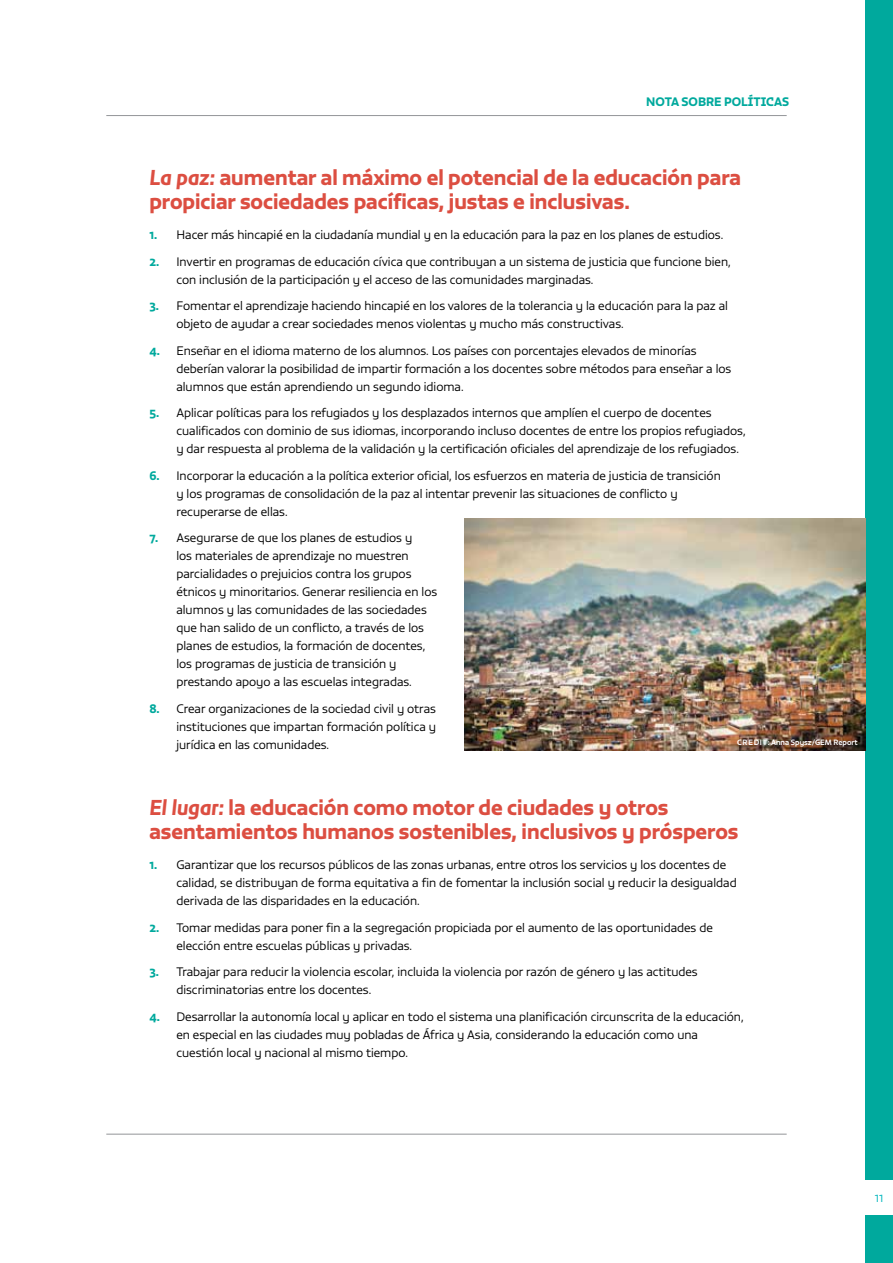
<style>
.page{position:relative;width:893px;height:1263px;background:#fff}
.page>*{position:absolute;margin:0;border:0;box-sizing:border-box;transform-origin:0 0}
.t1{font:21px/24px "Vita Std Bld";color:#dc4e41}
.t2{font:300 12px/18px "Vita Std";color:#000}
.t3{font:12px "Vita Std Bld";color:#00a99d}
.t4{font:300 12px "Vita Std";color:#00b6bd}
.t5{font:500 7.5px "Vita Std";color:#fff}
.s1{font-family:"Vita Std Bld Ita"}
.s2{font-family:"Vita Std Bld";font-weight:400;color:#00a99d}
</style>
<div class="page">
<div style="left:865px;top:0;width:28px;height:1263px;background:#00a99d"></div>
<div style="left:856px;top:1180px;width:37px;height:35px;background:#fff"></div>
<hr style="left:106px;top:1134px;width:681px;height:1px;background:#939598">
<hr style="left:106px;top:115px;width:681px;height:1px;background:#939598">
<img style="left:464px;top:518px;width:401px;height:233px">
<p class="t3" style="left:646px;top:94px;width:144px">NOTA SOBRE POLÍTICAS</p>
<h1 class="t1" style="left:149px;top:164px;width:593px"><span class="s1">La paz:</span> aumentar al máximo el potencial de la educación para propiciar sociedades pacíficas, justas e inclusivas.</h1>
<p class="t2" style="left:149px;top:226px;width:575px"><span class="s2">1.</span> Hacer más hincapié en la ciudadanía mundial y en la educación para la paz en los planes de estudios.</p>
<p class="t2" style="left:176px;top:252px;width:556px;text-indent:-27px"><span class="s2">2.</span> Invertir en programas de educación cívica que contribuyan a un sistema de justicia que funcione bien, con inclusión de la participación y el acceso de las comunidades marginadas.</p>
<p class="t2" style="left:176px;top:297px;width:553px;text-indent:-27px"><span class="s2">3.</span> Fomentar el aprendizaje haciendo hincapié en los valores de la tolerancia y la educación para la paz al objeto de ayudar a crear sociedades menos violentas y mucho más constructivas.</p>
<p class="t2" style="left:176px;top:341px;width:556px;text-indent:-27px"><span class="s2">4.</span> Enseñar en el idioma materno de los alumnos. Los países con porcentajes elevados de minorías deberían valorar la posibilidad de impartir formación a los docentes sobre métodos para enseñar a los alumnos que están aprendiendo un segundo idioma.</p>
<p class="t2" style="left:176px;top:404px;width:571px;text-indent:-27px"><span class="s2">5.</span> Aplicar políticas para los refugiados y los desplazados internos que amplíen el cuerpo de docentes cualificados con dominio de sus idiomas, incorporando incluso docentes de entre los propios refugiados, y dar respuesta al problema de la validación y la certificación oficiales del aprendizaje de los refugiados.</p>
<p class="t2" style="left:176px;top:466px;width:546px;text-indent:-27px"><span class="s2">6.</span> Incorporar la educación a la política exterior oficial, los esfuerzos en materia de justicia de transición y los programas de consolidación de la paz al intentar prevenir las situaciones de conflicto y recuperarse de ellas.</p>
<p class="t2" style="left:176px;top:529px;width:262px;text-indent:-27px"><span class="s2">7.</span> Asegurarse de que los planes de estudios y<br>los materiales de aprendizaje no muestren parcialidades o prejuicios contra los grupos étnicos y minoritarios. Generar resiliencia en los alumnos y las comunidades de las sociedades que han salido de un conflicto, a través de los planes de estudios, la formación de docentes, los programas de justicia de transición y prestando apoyo a las escuelas integradas.</p>
<p class="t2" style="left:176px;top:699px;width:261px;text-align:justify;text-indent:-27px"><span class="s2">8.</span> Crear organizaciones de la sociedad civil y otras instituciones que impartan formación política y jurídica en las comunidades.</p>
<p class="t5" style="left:737px;top:738px;width:122px">CREDIT: Anna Spysz/GEM Report</p>
<h1 class="t1" style="left:149px;top:794px;width:591px"><span class="s1">El lugar:</span> la educación como motor de ciudades y otros asentamientos humanos sostenibles, inclusivos y prósperos</h1>
<p class="t2" style="left:176px;top:856px;width:562px;text-indent:-27px"><span class="s2">1.</span> Garantizar que los recursos públicos de las zonas urbanas, entre otros los servicios y los docentes de calidad, se distribuyan de forma equitativa a fin de fomentar la inclusión social y reducir la desigualdad derivada de las disparidades en la educación.</p>
<p class="t2" style="left:176px;top:918px;width:538px;text-indent:-27px"><span class="s2">2.</span> Tomar medidas para poner fin a la segregación propiciada por el aumento de las oportunidades de elección entre escuelas públicas y privadas.</p>
<p class="t2" style="left:176px;top:963px;width:523px;text-indent:-27px"><span class="s2">3.</span> Trabajar para reducir la violencia escolar, incluida la violencia por razón de género y las actitudes discriminatorias entre los docentes.</p>
<p class="t2" style="left:176px;top:1007px;width:569px;text-indent:-27px"><span class="s2">4.</span> Desarrollar la autonomía local y aplicar en todo el sistema una planificación circunscrita de la educación, en especial en las ciudades muy pobladas de África y Asia, considerando la educación como una cuestión local y nacional al mismo tiempo.</p>
<p class="t4" style="left:875px;top:1189px;width:10px">11</p>
</div>
